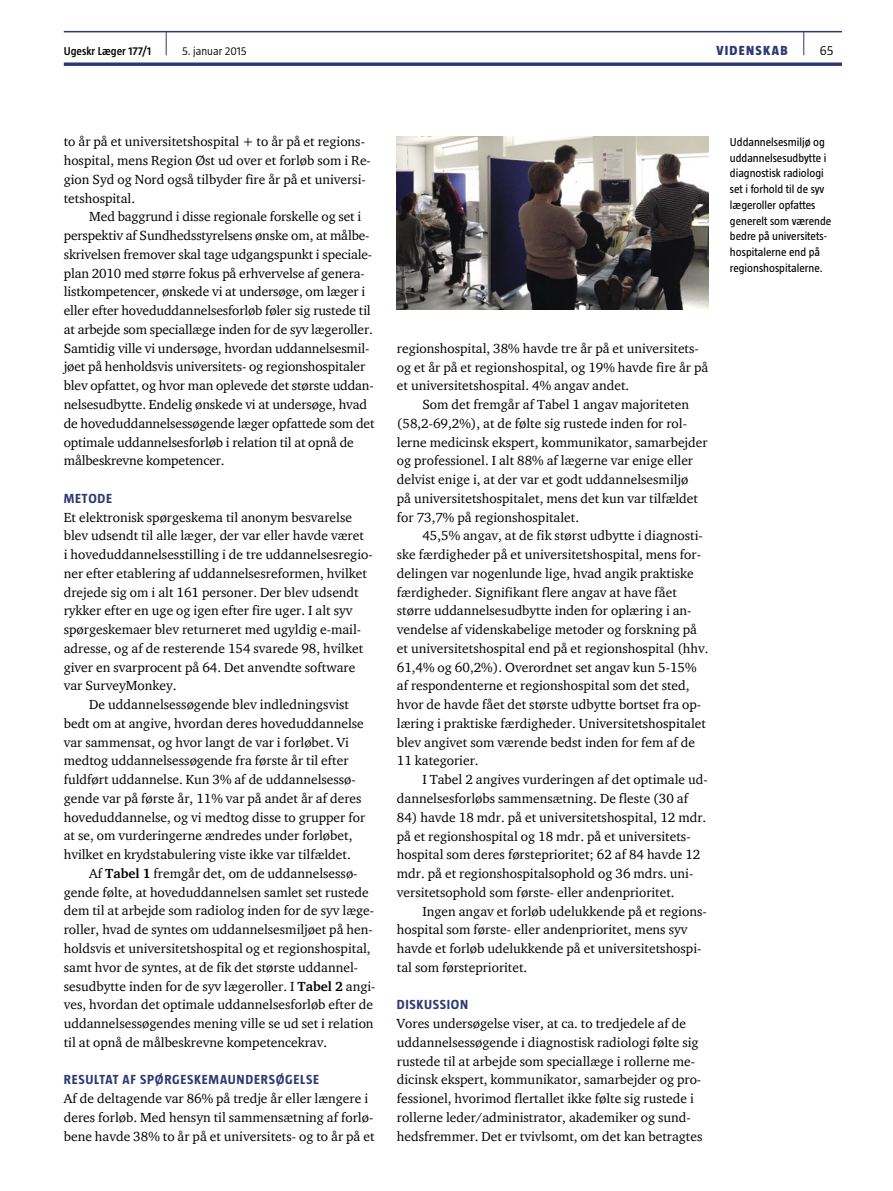
<style>
.page{position:relative;width:893px;height:1191px;background:#fff}
.page>*{position:absolute;margin:0;border:0;box-sizing:border-box;transform-origin:0 0}
.t1{font:13.5px/18.8px "ITC Charter Com";color:#000}
.t2{font:700 13.5px "Taz";letter-spacing:.05em;color:#2c3a73}
.t3{font:800 13.5px "Taz";letter-spacing:.095em;color:#2c3a73}
.t4{font:300 13.5px "Taz";color:#000}
.t5{font:11.7px/15.8px "Taz";color:#000}
.t6{font:600 11.7px "Taz";color:#000}
.t7{font:300 11.7px "Taz";color:#000}
.s1{font-weight:700}
</style>
<div class="page">
<hr style="left:64px;top:31px;width:778px;height:1px;background:#2c3a73">
<svg style="left:64px;top:62px;width:778px;height:4px;background:#485485"></svg>
<svg style="left:803px;top:32px;width:1px;height:23px"></svg>
<svg style="left:166px;top:32px;width:1px;height:23px"></svg>
<img style="left:397px;top:136px;width:312px;height:173px">
<p class="t6" style="left:64px;top:45px;width:89px">Ugeskr Læger 177/1</p>
<p class="t7" style="left:182px;top:45px;width:66px">5. januar 2015</p>
<p class="t3" style="left:716px;top:43px;width:73px">VIDENSKAB</p>
<p class="t4" style="left:820px;top:43px;width:15px">65</p>
<p class="t1" style="left:64px;top:132px;width:309px">to år på et universitetshospital + to år på et regions&shy;hospital, mens Region Øst ud over et forløb som i Re&shy;gion Syd og Nord også tilbyder fire år på et universi&shy;tetshospital.</p>
<p class="t1" style="left:64px;top:207px;width:312px;text-indent:26px">Med baggrund i disse regionale forskelle og set i perspektiv af Sundhedsstyrelsens ønske om, at målbe&shy;skrivelsen fremover skal tage udgangspunkt i speciale&shy;plan 2010 med større fokus på erhvervelse af genera&shy;listkompetencer, ønskede vi at undersøge, om læger i eller efter hoveduddannelsesforløb føler sig rustede til at arbejde som speciallæge inden for de syv lægeroller.<br>Samtidig ville vi undersøge, hvordan uddannelsesmil&shy;jøet på henholdsvis universitets- og regionshospitaler blev opfattet, og hvor man oplevede det største uddan&shy;nelsesudbytte. Endelig ønskede vi at undersøge, hvad de hoveduddannelsessøgende læger opfattede som det optimale uddannelsesforløb i relation til at opnå de målbeskrevne kompetencer.</p>
<p class="t2" style="left:64px;top:490px;width:42px">METODE</p>
<p class="t1" style="left:64px;top:507px;width:290px">Et elektronisk spørgeskema til anonym besvarelse</p>
<p class="t1" style="left:64px;top:526px;width:302px">blev udsendt til alle læger, der var eller havde været</p>
<p class="t1" style="left:64px;top:545px;width:310px">i hoveduddannelsesstilling i de tre uddannelsesregio-</p>
<p class="t1" style="left:64px;top:563px;width:305px">ner efter etablering af uddannelsesreformen, hvilket</p>
<p class="t1" style="left:64px;top:582px;width:297px">drejede sig om i alt 161 personer. Der blev udsendt</p>
<p class="t1" style="left:64px;top:601px;width:290px">rykker efter en uge og igen efter fire uger. I alt syv</p>
<p class="t1" style="left:64px;top:620px;width:299px">spørgeskemaer blev returneret med ugyldig e-mail-</p>
<p class="t1" style="left:64px;top:638px;width:301px">adresse, og af de resterende 154 svarede 98, hvilket</p>
<p class="t1" style="left:64px;top:657px;width:293px">giver en svarprocent på 64. Det anvendte software</p>
<p class="t1" style="left:64px;top:676px;width:114px">var SurveyMonkey.</p>
<p class="t1" style="left:89px;top:695px;width:261px">De uddannelsessøgende blev indledningsvist</p>
<p class="t1" style="left:64px;top:713px;width:302px">bedt om at angive, hvordan deres hoveduddannelse</p>
<p class="t1" style="left:64px;top:732px;width:287px">var sammensat, og hvor langt de var i forløbet. Vi</p>
<p class="t1" style="left:64px;top:751px;width:286px">medtog uddannelsessøgende fra første år til efter</p>
<p class="t1" style="left:64px;top:770px;width:294px">fuldført uddannelse. Kun 3% af de uddannelsessø-</p>
<p class="t1" style="left:64px;top:788px;width:299px">gende var på første år, 11% var på andet år af deres</p>
<p class="t1" style="left:64px;top:807px;width:303px">hoveduddannelse, og vi medtog disse to grupper for</p>
<p class="t1" style="left:64px;top:826px;width:290px">at se, om vurderingerne ændredes under forløbet,</p>
<p class="t1" style="left:64px;top:845px;width:289px">hvilket en krydstabulering viste ikke var tilfældet.</p>
<p class="t1" style="left:89px;top:863px;width:270px">Af <span class="s1">Tabel 1</span> fremgår det, om de uddannelsessø-</p>
<p class="t1" style="left:64px;top:882px;width:307px">gende følte, at hoveduddannelsen samlet set rustede</p>
<p class="t1" style="left:64px;top:901px;width:312px">dem til at arbejde som radiolog inden for de syv læge-</p>
<p class="t1" style="left:64px;top:920px;width:310px">roller, hvad de syntes om uddannelsesmiljøet på hen-</p>
<p class="t1" style="left:64px;top:938px;width:308px">holdsvis et universitetshospital og et regionshospital,</p>
<p class="t1" style="left:64px;top:957px;width:296px">samt hvor de syntes, at de fik det største uddannel-</p>
<p class="t1" style="left:64px;top:976px;width:313px">sesudbytte inden for de syv lægeroller. I <span class="s1">Tabel 2</span> angi-</p>
<p class="t1" style="left:64px;top:995px;width:311px">ves, hvordan det optimale uddannelsesforløb efter de</p>
<p class="t1" style="left:64px;top:1013px;width:311px">uddannelsessøgendes mening ville se ud set i relation</p>
<p class="t1" style="left:64px;top:1032px;width:265px">til at opnå de målbeskrevne kompetencekrav.</p>
<p class="t2" style="left:64px;top:1072px;width:256px">RESULTAT AF SPØRGESKEMAUNDERSØGELSE</p>
<p class="t1" style="left:64px;top:1088px;width:312px">Af de deltagende var 86% på tredje år eller længere i deres forløb. Med hensyn til sammensætning af forlø&shy;bene havde 38% to år på et universitets- og to år på et</p>
<p class="t1" style="left:397px;top:338px;width:313px">regionshospital, 38% havde tre år på et universitets&shy;og et år på et regionshospital, og 19% havde fire år på et universitetshospital. 4% angav andet.</p>
<p class="t1" style="left:397px;top:395px;width:312px;text-indent:26px">Som det fremgår af Tabel 1 angav majoriteten (58,2-69,2%), at de følte sig rustede inden for rol&shy;lerne medicinsk ekspert, kommunikator, samarbejder og professionel. I alt 88% af lægerne var enige eller delvist enige i, at der var et godt uddannelsesmiljø<br>på universitetshospitalet, mens det kun var tilfældet for 73,7% på regionshospitalet.</p>
<p class="t1" style="left:397px;top:526px;width:313px;text-indent:26px">45,5% angav, at de fik størst udbytte i diagnosti&shy;ske færdigheder på et universitetshospital, mens for&shy;delingen var nogenlunde lige, hvad angik praktiske færdigheder. Signifikant flere angav at have fået større uddannelsesudbytte inden for oplæring i an&shy;vendelse af videnskabelige metoder og forskning på et universitetshospital end på et regionshospital (hhv.<br>61,4% og 60,2%). Overordnet set angav kun 5-15% af respondenterne et regionshospital som det sted, hvor de havde fået det største udbytte bortset fra op&shy;læring i praktiske færdigheder. Universitetshospitalet blev angivet som værende bedst inden for fem af de 11 kategorier.</p>
<p class="t1" style="left:397px;top:770px;width:312px;text-indent:26px">I Tabel 2 angives vurderingen af det optimale ud&shy;dannelsesforløbs sammensætning. De fleste (30 af</p>
<p class="t1" style="left:397px;top:807px;width:311px">84) havde 18 mdr. på et universitetshospital, 12 mdr. på et regionshospital og 18 mdr. på et universitets&shy;hospital som deres førsteprioritet; 62 af 84 havde 12 mdr. på et regionshospitalsophold og 36 mdrs. uni&shy;versitetsophold som første- eller andenprioritet.</p>
<p class="t1" style="left:397px;top:901px;width:311px;text-indent:26px">Ingen angav et forløb udelukkende på et regions&shy;hospital som første- eller andenprioritet, mens syv havde et forløb udelukkende på et universitetshospi&shy;tal som førsteprioritet.</p>
<p class="t2" style="left:397px;top:997px;width:73px">DISKUSSION</p>
<p class="t1" style="left:397px;top:1014px;width:307px">Vores undersøgelse viser, at ca. to tredjedele af de uddannelsessøgende i diagnostisk radiologi følte sig rustede til at arbejde som speciallæge i rollerne me&shy;dicinsk ekspert, kommunikator, samarbejder og pro&shy;fessionel, hvorimod flertallet ikke følte sig rustede i rollerne leder/administrator, akademiker og sund&shy;hedsfremmer. Det er tvivlsomt, om det kan betragtes</p>
<p class="t5" style="left:730px;top:134px;width:103px">Uddannelsesmiljø og uddannelsesudbytte i diagnostisk radiologi set i forhold til de syv lægeroller opfattes generelt som værende bedre på universitets&shy;hospitalerne end på regionshospitalerne.</p>
</div>
